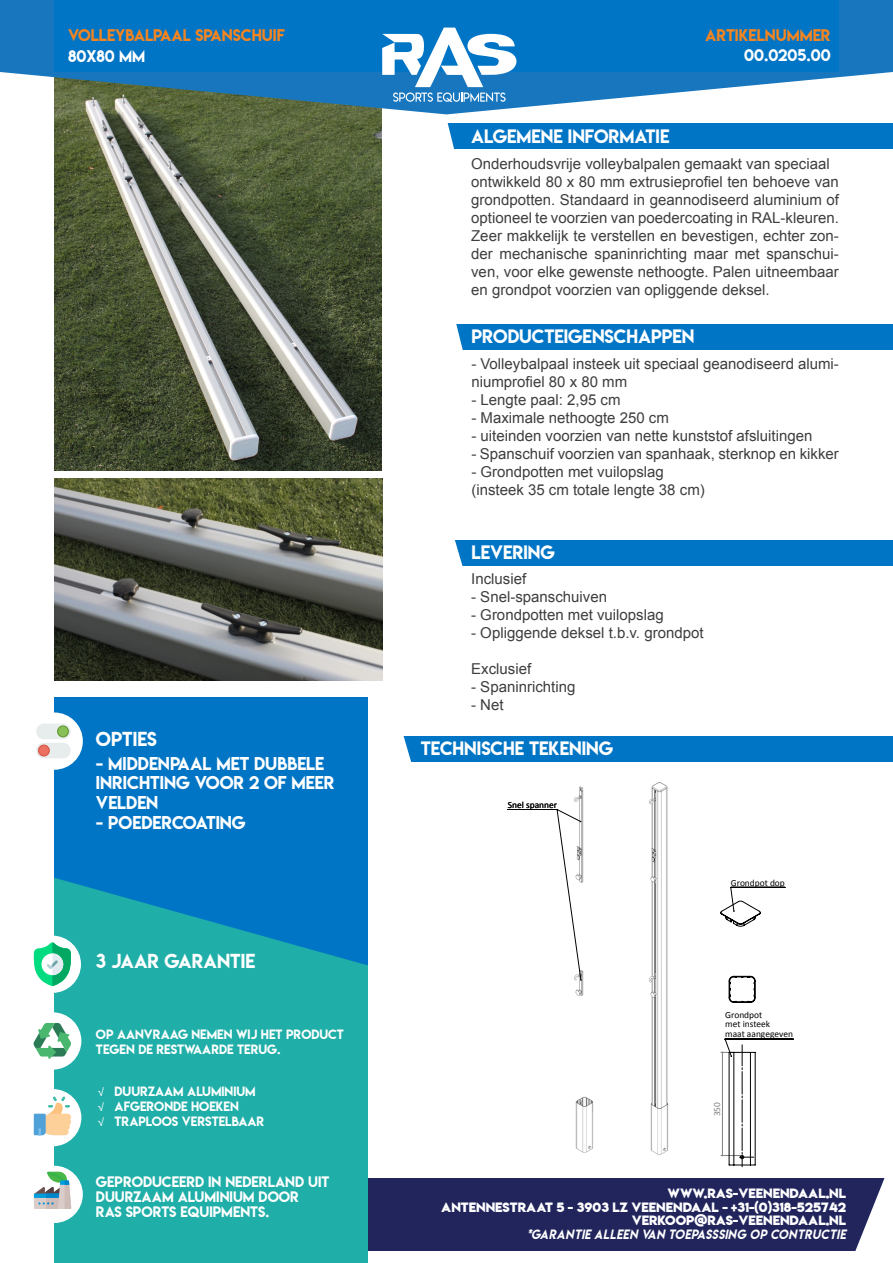
<style>
.page{position:relative;width:893px;height:1263px;background:#fff}
.page>*{position:absolute;margin:0;border:0;box-sizing:border-box;transform-origin:0 0}
.t1{font:18px "Lemon Milk";color:#fff}
.t2{font:17.25px "Lemon Milk";color:#fff}
.Standaard{font:16.5px/19.8px "Lemon Milk";color:#fff}
.Alineastijl_2{font:15px/18px "Arial";color:#3e3e3f;text-align:justify}
.t3{font:15px "Lemon Milk";color:#f58520}
.t4{font:15px "Lemon Milk";color:#fff}
.t5{font:13.5px/15px "Lemon Milk";color:#fff}
.t6{font:12px/15px "Lemon Milk";color:#fff}
.t7{font:12px/13.5px "Lemon Milkbold";color:#fff;text-align:right}
.t8{font:12px "Lemon Milkitalic";color:#fff}
.t9{font:9.45px/9.4px "Calibri";color:#000}
.t10{font:9.45px "Calibri";color:#808080}
</style>
<div class="page">
<div style="left:0;top:0;width:893px;height:72px;background:#1776bd"></div>
<div style="left:368px;top:1178px;width:525px;height:72px;background:#21255c"></div>
<div style="left:54px;top:697px;width:314px;height:309px;background:#0075c5"></div>
<svg style="left:54px;top:878px;width:312px;height:87px"></svg>
<div style="left:54px;top:965px;width:314px;height:298px;background:#1faea8"></div>
<div style="left:25px;top:1013px;width:55px;height:55px;background:#fff;border-radius:50%"></div>
<div style="left:24px;top:1012px;width:57px;height:57px;border:2px solid #fff;border-radius:50%"></div>
<div style="left:25px;top:937px;width:55px;height:55px;background:#fff;border-radius:50%"></div>
<div style="left:24px;top:936px;width:57px;height:57px;border:2px solid #fff;border-radius:50%"></div>
<svg style="left:34px;top:942px;width:37px;height:44px"></svg>
<svg style="left:34px;top:1023px;width:37px;height:36px"></svg>
<div style="left:25px;top:1090px;width:55px;height:55px;background:#fff;border-radius:50%"></div>
<div style="left:24px;top:1089px;width:57px;height:57px;border:2px solid #fff;border-radius:50%"></div>
<div style="left:27px;top:1167px;width:55px;height:55px;background:#fff;border-radius:50%"></div>
<div style="left:26px;top:1166px;width:57px;height:57px;border:2px solid #fff;border-radius:50%"></div>
<svg style="left:34px;top:1097px;width:37px;height:38px"></svg>
<svg style="left:34px;top:1172px;width:37px;height:37px"></svg>
<div style="left:27px;top:713px;width:55px;height:56px;background:#fff;border-radius:50%"></div>
<div style="left:26px;top:712px;width:57px;height:58px;border:2px solid #fff;border-radius:50%"></div>
<div style="left:36px;top:724px;width:35px;height:15px;background:#e7eced;border-radius:8px"></div>
<div style="left:36px;top:743px;width:35px;height:15px;background:#e7eced;border-radius:8px"></div>
<div style="left:58px;top:726px;width:10px;height:11px;background:#88c057;border-radius:50%"></div>
<div style="left:57px;top:725px;width:12px;height:12px;border:1px solid #659c35;border-radius:50%"></div>
<div style="left:39px;top:745px;width:10px;height:11px;background:#ed7161;border-radius:50%"></div>
<div style="left:38px;top:744px;width:12px;height:12px;border:1px solid #d75a4a;border-radius:50%"></div>
<svg style="left:854px;top:1178px;width:39px;height:73px"></svg>
<div style="left:54px;top:0;width:785px;height:72px;background:#0075c5"></div>
<div style="left:393px;top:736px;width:500px;height:25px;background:#0075c5"></div>
<svg style="left:393px;top:736px;width:20px;height:26px"></svg>
<div style="left:446px;top:540px;width:447px;height:26px;background:#0075c5"></div>
<svg style="left:446px;top:540px;width:17px;height:26px"></svg>
<div style="left:446px;top:324px;width:447px;height:26px;background:#0075c5"></div>
<svg style="left:446px;top:324px;width:17px;height:26px"></svg>
<img style="left:54px;top:158px;width:327px;height:313px">
<img style="left:649px;top:782px;width:19px;height:27px">
<img style="left:574px;top:786px;width:10px;height:23px">
<hr style="left:725px;top:1039px;width:68px;height:1px;background:#000">
<hr style="left:731px;top:887px;width:54px;height:1px;background:#000">
<hr style="left:508px;top:809px;width:49px;height:1px;background:#000">
<svg style="left:557px;top:809px;width:204px;height:358px"></svg>
<svg style="left:1px;top:28px;width:892px;height:130px"></svg>
<img style="left:54px;top:478px;width:329px;height:203px">
<p class="t3" style="left:68px;top:24px;width:218px">VOLLEYBALPAAL SPANSCHUIF</p>
<p class="t4" style="left:68px;top:45px;width:79px">80X80 MM</p>
<p class="t1" style="left:96px;top:726px;width:62px">OPTIES</p>
<p class="Standaard" style="left:96px;top:753px;width:240px">- MIDDENPAAL MET DUBBELE<br>INRICHTING VOOR 2 OF MEER<br>VELDEN</p>
<p class="Standaard" style="left:96px;top:813px;width:151px">- POEDERCOATING</p>
<p class="t1" style="left:96px;top:948px;width:161px">3 JAAR GARANTIE</p>
<p class="t6" style="left:96px;top:1026px;width:249px">OP AANVRAAG NEMEN WIJ HET PRODUCT<br>TEGEN DE RESTWAARDE TERUG.</p>
<p class="t6" style="left:115px;top:1083px;width:143px">DUURZAAM ALUMINIUM</p>
<p class="t6" style="left:115px;top:1098px;width:126px">AFGERONDE HOEKEN</p>
<p class="t6" style="left:115px;top:1113px;width:151px">TRAPLOOS VERSTELBAAR</p>
<p class="t5" style="left:96px;top:1174px;width:235px">GEPRODUCEERD IN NEDERLAND UIT<br>DUURZAAM ALUMINIUM DOOR<br>RAS SPORTS EQUIPMENTS.</p>
<p class="t3" style="left:705px;top:24px;width:127px">ARTIKELNUMMER</p>
<p class="t2" style="left:471px;top:124px;width:200px">ALGEMENE INFORMATIE</p>
<p class="t4" style="left:744px;top:45px;width:88px">00.0205.00</p>
<p class="Alineastijl_2" style="left:471px;top:155px;width:360px">Onderhoudsvrije volleybalpalen gemaakt van speciaal</p>
<p class="Alineastijl_2" style="left:471px;top:173px;width:369px">ontwikkeld 80 x 80 mm extrusieprofiel ten behoeve van grondpotten. Standaard in geannodiseerd aluminium of optioneel te voorzien van poedercoating in RAL-kleuren.</p>
<p class="Alineastijl_2" style="left:471px;top:227px;width:369px">Zeer makkelijk te verstellen en bevestigen, echter zon&shy;der mechanische spaninrichting maar met spanschui&shy;ven, voor elke gewenste nethoogte. Palen uitneembaar en grondpot voorzien van opliggende deksel.</p>
<p class="t2" style="left:471px;top:324px;width:225px">PRODUCTEIGENSCHAPPEN</p>
<p class="Alineastijl_2" style="left:471px;top:355px;width:369px">- Volleybalpaal insteek uit speciaal geanodiseerd alumi&shy;niumprofiel 80 x 80 mm</p>
<p class="Alineastijl_2" style="left:471px;top:391px;width:151px">- Lengte paal: 2,95 cm</p>
<p class="Alineastijl_2" style="left:471px;top:409px;width:199px">- Maximale nethoogte 250 cm</p>
<p class="Alineastijl_2" style="left:471px;top:427px;width:343px">- uiteinden voorzien van nette kunststof afsluitingen</p>
<p class="Alineastijl_2" style="left:471px;top:445px;width:369px">- Spanschuif voorzien van spanhaak, sterknop en kikker</p>
<p class="Alineastijl_2" style="left:471px;top:463px;width:194px">- Grondpotten met vuilopslag</p>
<p class="Alineastijl_2" style="left:471px;top:481px;width:235px">(insteek 35 cm totale lengte 38 cm)</p>
<p class="t2" style="left:471px;top:540px;width:85px">LEVERING</p>
<p class="Alineastijl_2" style="left:471px;top:570px;width:57px">Inclusief</p>
<p class="Alineastijl_2" style="left:471px;top:588px;width:137px">- Snel-spanschuiven</p>
<p class="Alineastijl_2" style="left:471px;top:606px;width:194px">- Grondpotten met vuilopslag</p>
<p class="Alineastijl_2" style="left:471px;top:624px;width:234px">- Opliggende deksel t.b.v. grondpot</p>
<p class="Alineastijl_2" style="left:471px;top:660px;width:62px">Exclusief</p>
<p class="Alineastijl_2" style="left:471px;top:678px;width:106px">- Spaninrichting</p>
<p class="Alineastijl_2" style="left:471px;top:696px;width:34px">- Net</p>
<p class="t2" style="left:421px;top:736px;width:194px">TECHNISCHE TEKENING</p>
<p class="t9" style="left:508px;top:800px;width:51px">Snel spanner</p>
<p class="t9" style="left:731px;top:878px;width:56px">Grondpot dop</p>
<p class="t9" style="left:725px;top:1010px;width:69px">Grondpot<br>met insteek<br>maat aangegeven</p>
<p class="t10" style="left:711px;top:1116px;width:16px;rotate:-90deg">350</p>
<p class="t7" style="left:441px;top:1187px;width:406px">WWW.RAS-VEENENDAAL.NL<br>ANTENNESTRAAT 5 - 3903 LZ VEENENDAAL - +31-(0)318-525742<br>VERKOOP@RAS-VEENENDAAL.NL</p>
<p class="t8" style="left:527px;top:1225px;width:321px">*GARANTIE ALLEEN VAN TOEPASSSING OP CONTRUCTIE</p>
</div>
